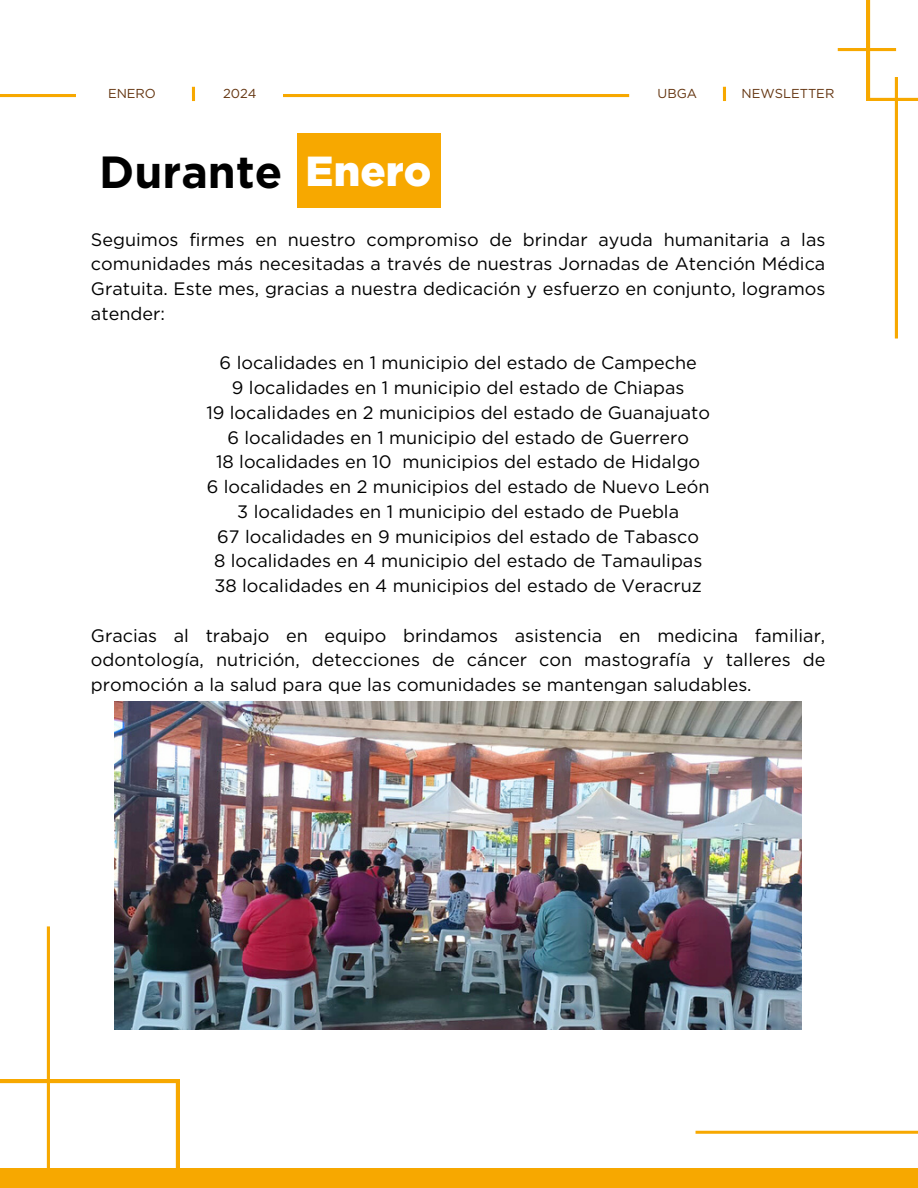
<style>
.page{position:relative;width:918px;height:1188px;background:#fff}
.page>*{position:absolute;margin:0;border:0;box-sizing:border-box;transform-origin:0 0}
.t1{font:700 45px "Gotham";color:#000}
.t2{font:900 42px "Gotham";color:#fff}
.t3{font:18px/24.8px "Gotham";color:#000;text-align:justify}
.t4{font:12.9px "Gotham";color:#643510}
</style>
<div class="page">
<img style="left:115px;top:702px;width:686px;height:327px">
<svg style="left:838px;top:0;width:80px;height:339px"></svg>
<svg style="left:0;top:87px;width:629px;height:14px"></svg>
<svg style="left:723px;top:87px;width:3px;height:14px"></svg>
<div style="left:297px;top:134px;width:143px;height:74px;background:#f7a800"></div>
<div style="left:0;top:1168px;width:917px;height:20px;background:#f7a800"></div>
<svg style="left:0;top:926px;width:179px;height:242px"></svg>
<svg style="left:695px;top:1131px;width:223px;height:3px"></svg>
<h1 class="t4" style="left:108px;top:86px;width:49px">ENERO</h1>
<h1 class="t4" style="left:223px;top:86px;width:35px">2024</h1>
<h2 class="t4" style="left:658px;top:86px;width:41px">UBGA</h2>
<h2 class="t4" style="left:742px;top:86px;width:94px">NEWSLETTER</h2>
<h2 class="t1" style="left:99px;top:145px;width:184px">Durante</h2>
<h3 class="t2" style="left:306px;top:145px;width:127px">Enero</h3>
<p class="t3" style="left:91px;top:227px;width:736px">Seguimos firmes en nuestro compromiso de brindar ayuda humanitaria a las comunidades más necesitadas a través de nuestras Jornadas de Atención Médica Gratuita. Este mes, gracias a nuestra dedicación y esfuerzo en conjunto, logramos atender:</p>
<h3 class="t3" style="left:206px;top:350px;width:505px;text-align:center">6 localidades en 1 municipio del estado de Campeche<br>9 localidades en 1 municipio del estado de Chiapas<br>19 localidades en 2 municipios del estado de Guanajuato 6 localidades en 1 municipio del estado de Guerrero<br>18 localidades en 10 municipios del estado de Hidalgo<br>6 localidades en 2 municipios del estado de Nuevo León 3 localidades en 1 municipio del estado de Puebla<br>67 localidades en 9 municipios del estado de Tabasco<br>8 localidades en 4 municipio del estado de Tamaulipas 38 localidades en 4 municipios del estado de Veracruz</h3>
<h3 class="t3" style="left:91px;top:623px;width:736px">Gracias al trabajo en equipo brindamos asistencia en medicina familiar, odontología, nutrición, detecciones de cáncer con mastografía y talleres de promoción a la salud para que las comunidades se mantengan saludables.</h3>
</div>
